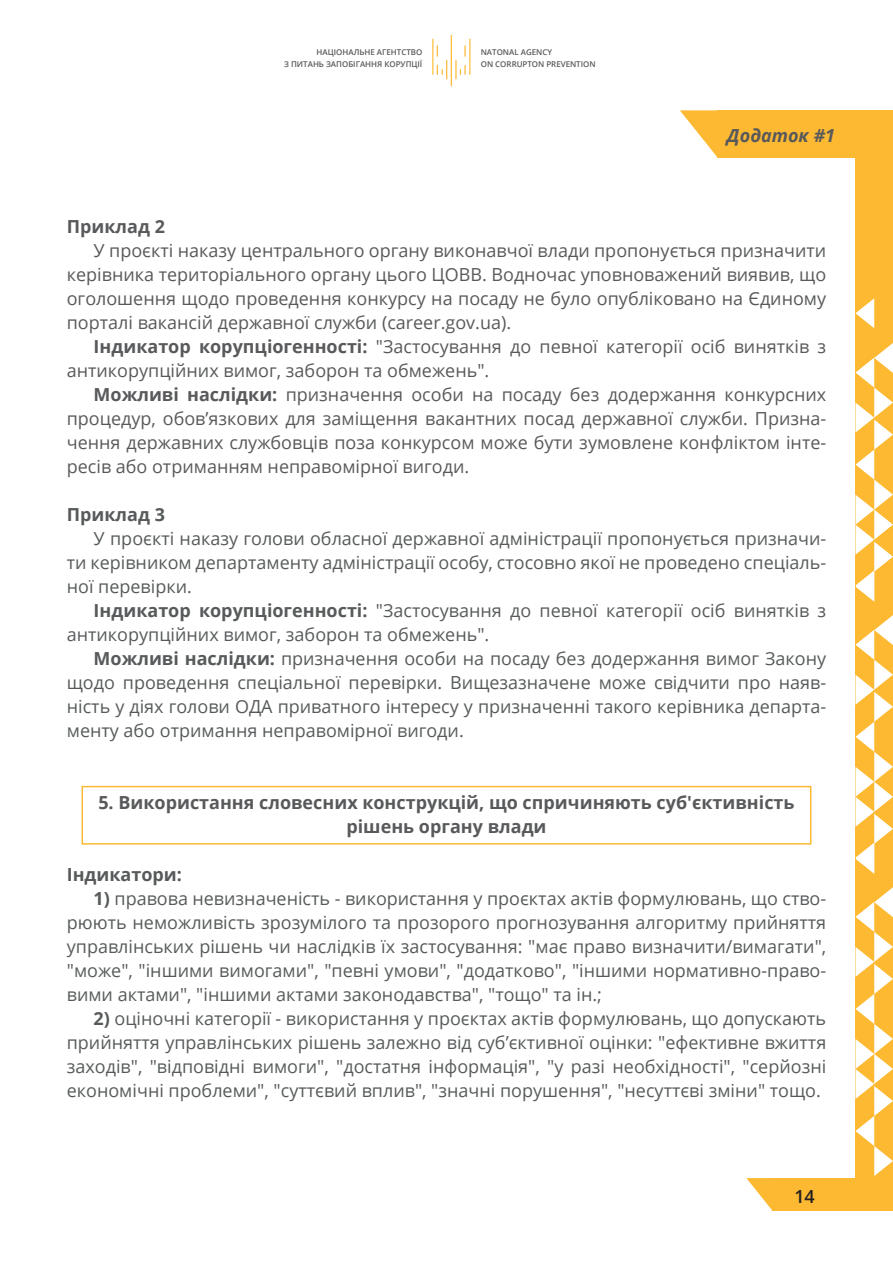
<style>
.page{position:relative;width:893px;height:1263px;background:#fff}
.page>*{position:absolute;margin:0;border:0;box-sizing:border-box;transform-origin:0 0}
.t1{font:18px/24px "Open Sans";color:#575a5b;text-align:justify}
.t2{font:18px/24px "Open Sans";color:#58595b;text-align:justify}
.t3{font:700 18px/24px "Open Sans";color:#58595b;text-align:center}
.t4{font:700 18px "Open Sans";color:#575a5b}
.t5{font:italic 700 18px "Open Sans";color:#58595b}
.t6{font:600 18px "Open Sans";color:#231f20}
.t7{font:600 7.95px/12px "Open Sans";color:#58595b}
.s1{font-weight:700}
</style>
<div class="page">
<svg style="left:746px;top:1178px;width:26px;height:32px"></svg>
<div style="left:772px;top:1178px;width:121px;height:33px;background:#fdb931"></div>
<hr style="left:451px;top:35px;width:1px;height:51px;background:#fdb931">
<svg style="left:437px;top:45px;width:10px;height:34px"></svg>
<svg style="left:455px;top:45px;width:11px;height:34px"></svg>
<hr style="left:432px;top:39px;width:1px;height:36px;background:#fdb931">
<hr style="left:469px;top:39px;width:1px;height:36px;background:#fdb931">
<svg style="left:680px;top:110px;width:38px;height:48px"></svg>
<div style="left:718px;top:110px;width:175px;height:48px;background:#fdb931"></div>
<div style="left:855px;top:158px;width:38px;height:1020px;background:#fdb931"></div>
<svg style="left:855px;top:887px;width:38px;height:289px"></svg>
<svg style="left:855px;top:615px;width:38px;height:259px"></svg>
<svg style="left:855px;top:298px;width:19px;height:30px"></svg>
<svg style="left:855px;top:343px;width:38px;height:259px"></svg>
<div style="left:82px;top:786px;width:729px;height:58px;border:2px solid #fdb931"></div>
<p class="t7" style="left:284px;top:46px;width:140px;text-align:right">НАЦІОНАЛЬНЕ АГЕНТСТВО<br>З ПИТАНЬ ЗАПОБІГАННЯ КОРУПЦІЇ</p>
<p class="t7" style="left:481px;top:46px;width:116px">NATONAL AGENCY<br>ON CORRUPTON PREVENTION</p>
<p class="t5" style="left:727px;top:122px;width:110px">Додаток #1</p>
<p class="t3" style="left:67px;top:214px;width:100px">Приклад 2</p>
<p class="t2" style="left:67px;top:238px;width:761px;text-indent:27px">У проєкті наказу центрального органу виконавчої влади пропонується призначити керівника територіального органу цього ЦОВВ. Водночас уповноважений виявив, що оголошення щодо проведення конкурсу на посаду не було опубліковано на Єдиному порталі вакансій державної служби (career.gov.ua).</p>
<p class="t2" style="left:67px;top:334px;width:761px;text-indent:27px"><span class="s1">Індикатор корупціогенності:</span> "Застосування до певної категорії осіб винятків з антикорупційних вимог, заборон та обмежень".</p>
<p class="t2" style="left:67px;top:382px;width:761px;text-indent:27px"><span class="s1">Можливі наслідки:</span> призначення особи на посаду без додержання конкурсних процедур, обов’язкових для заміщення вакантних посад державної служби. Призна&shy;чення державних службовців поза конкурсом може бути зумовлене конфліктом інте&shy;ресів або отриманням неправомірної вигоди.</p>
<p class="t4" style="left:67px;top:502px;width:100px">Приклад 3</p>
<p class="t1" style="left:67px;top:526px;width:761px;text-indent:27px">У проєкті наказу голови обласної державної адміністрації пропонується призначи&shy;ти керівником департаменту адміністрації особу, стосовно якої не проведено спеціаль&shy;ної перевірки.</p>
<p class="t1" style="left:67px;top:598px;width:761px;text-indent:27px"><span class="s1">Індикатор корупціогенності:</span> "Застосування до певної категорії осіб винятків з антикорупційних вимог, заборон та обмежень".</p>
<p class="t1" style="left:67px;top:646px;width:761px;text-indent:27px"><span class="s1">Можливі наслідки:</span> призначення особи на посаду без додержання вимог Закону щодо проведення спеціальної перевірки. Вищезазначене може свідчити про наяв&shy;ність у діях голови ОДА приватного інтересу у призначенні такого керівника департа&shy;менту або отримання неправомірної вигоди.</p>
<p class="t3" style="left:98px;top:790px;width:698px">5. Використання словесних конструкцій, що спричиняють суб'єктивність рішень органу влади</p>
<p class="t4" style="left:67px;top:862px;width:117px">Індикатори:</p>
<p class="t1" style="left:67px;top:886px;width:761px;text-indent:27px"><span class="s1">1)</span> правова невизначеність - використання у проєктах актів формулювань, що ство&shy;рюють неможливість зрозумілого та прозорого прогнозування алгоритму прийняття управлінських рішень чи наслідків їх застосування: "має право визначити/вимагати", "може", "іншими вимогами", "певні умови", "додатково", "іншими нормативно-право&shy;вими актами", "іншими актами законодавства", "тощо" та ін.;</p>
<p class="t1" style="left:67px;top:1006px;width:761px;text-indent:27px"><span class="s1">2)</span> оціночні категорії - використання у проєктах актів формулювань, що допускають прийняття управлінських рішень залежно від суб’єктивної оцінки: "ефективне вжиття заходів", "відповідні вимоги", "достатня інформація", "у разі необхідності", "серйозні економічні проблеми", "суттєвий вплив", "значні порушення", "несуттєві зміни" тощо.</p>
<p class="t6" style="left:794px;top:1184px;width:22px">14</p>
</div>
